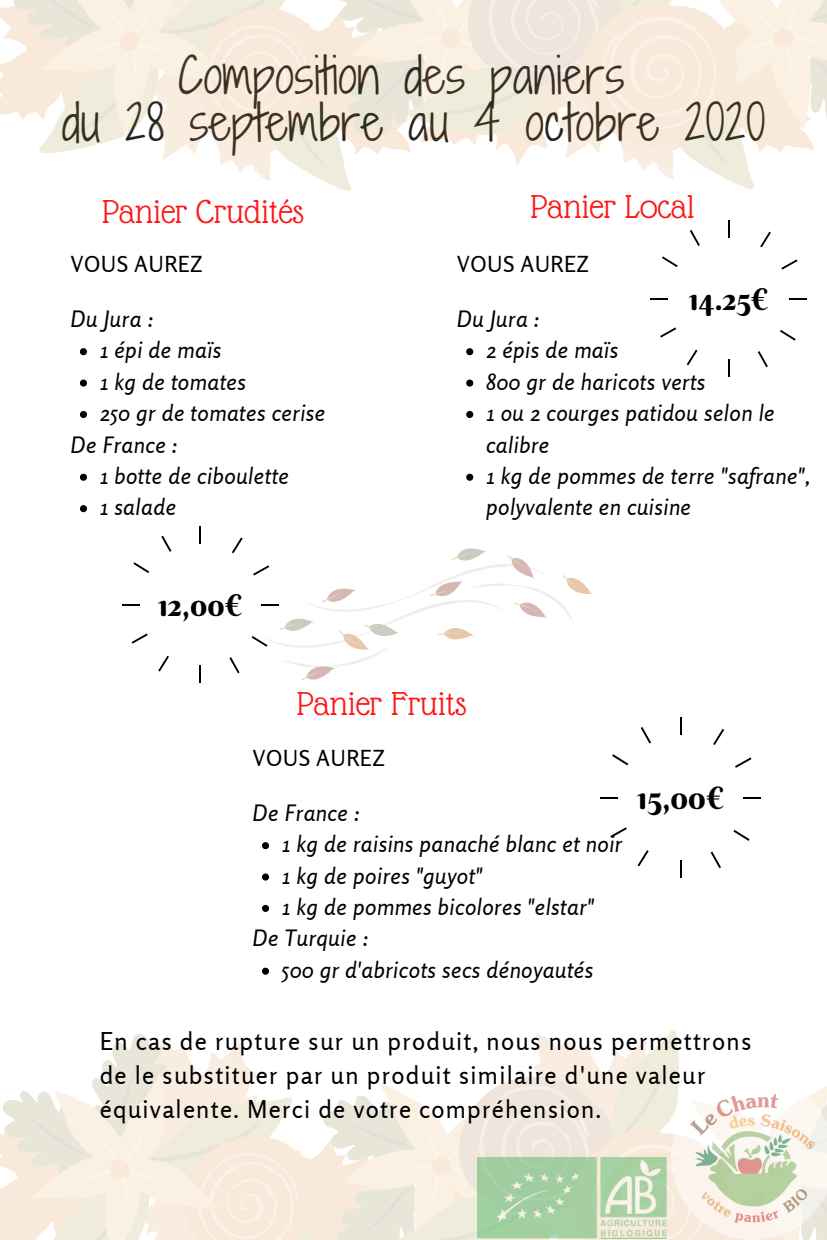
<style>
.page{position:relative;width:827px;height:1240px;background:#fff}
.page>*{position:absolute;margin:0;border:0;box-sizing:border-box;transform-origin:0 0}
.t1{font:48px/46.5px "Shadows Into Light Two";letter-spacing:.01em;color:#222;text-align:center}
.t2{font:36px "Glass Antiqua";color:#ff1616}
.t3{font:30.9px "Berkshire Swash";color:#000}
.t4{font:30.15px "Berkshire Swash";color:#000}
.t5{font:24.45px/34px "Rosario";letter-spacing:.05em;color:#000}
.t6{font:italic 22.5px/31.3px "Rosario";letter-spacing:.02em;color:#000}
.t7{font:21.9px "Rosario";letter-spacing:.02em;color:#000}
</style>
<div class="page">
<svg style="left:0;top:1031px;width:679px;height:209px"></svg>
<svg style="left:262px;top:842px;width:7px;height:7px"></svg>
<svg style="left:262px;top:873px;width:7px;height:7px"></svg>
<svg style="left:262px;top:905px;width:7px;height:7px"></svg>
<svg style="left:262px;top:967px;width:7px;height:8px"></svg>
<svg style="left:80px;top:348px;width:7px;height:7px"></svg>
<svg style="left:80px;top:379px;width:7px;height:8px"></svg>
<svg style="left:80px;top:411px;width:7px;height:7px"></svg>
<svg style="left:80px;top:474px;width:7px;height:7px"></svg>
<svg style="left:80px;top:505px;width:7px;height:7px"></svg>
<img style="left:478px;top:1157px;width:189px;height:81px">
<img style="left:671px;top:1076px;width:156px;height:164px">
<svg style="left:199px;top:665px;width:2px;height:18px"></svg>
<svg style="left:199px;top:526px;width:2px;height:17px"></svg>
<svg style="left:122px;top:604px;width:17px;height:1px"></svg>
<svg style="left:158px;top:656px;width:11px;height:15px"></svg>
<svg style="left:232px;top:537px;width:11px;height:16px"></svg>
<svg style="left:133px;top:562px;width:16px;height:11px"></svg>
<svg style="left:132px;top:633px;width:16px;height:11px"></svg>
<svg style="left:161px;top:536px;width:10px;height:16px"></svg>
<svg style="left:229px;top:657px;width:11px;height:16px"></svg>
<svg style="left:680px;top:860px;width:2px;height:18px"></svg>
<svg style="left:680px;top:717px;width:2px;height:18px"></svg>
<svg style="left:600px;top:797px;width:18px;height:1px"></svg>
<svg style="left:743px;top:797px;width:18px;height:1px"></svg>
<svg style="left:637px;top:850px;width:12px;height:16px"></svg>
<svg style="left:713px;top:729px;width:11px;height:16px"></svg>
<svg style="left:612px;top:754px;width:16px;height:11px"></svg>
<svg style="left:733px;top:830px;width:17px;height:11px"></svg>
<svg style="left:610px;top:827px;width:17px;height:11px"></svg>
<svg style="left:735px;top:757px;width:16px;height:11px"></svg>
<svg style="left:641px;top:727px;width:10px;height:16px"></svg>
<svg style="left:711px;top:852px;width:10px;height:16px"></svg>
<svg style="left:466px;top:348px;width:7px;height:7px"></svg>
<svg style="left:466px;top:379px;width:7px;height:8px"></svg>
<svg style="left:466px;top:411px;width:7px;height:7px"></svg>
<svg style="left:466px;top:474px;width:7px;height:7px"></svg>
<svg style="left:728px;top:359px;width:2px;height:18px"></svg>
<svg style="left:728px;top:220px;width:2px;height:18px"></svg>
<svg style="left:651px;top:298px;width:17px;height:1px"></svg>
<svg style="left:790px;top:298px;width:17px;height:1px"></svg>
<svg style="left:687px;top:350px;width:10px;height:15px"></svg>
<svg style="left:760px;top:232px;width:11px;height:15px"></svg>
<svg style="left:662px;top:256px;width:16px;height:11px"></svg>
<svg style="left:780px;top:330px;width:16px;height:11px"></svg>
<svg style="left:660px;top:327px;width:16px;height:11px"></svg>
<svg style="left:781px;top:259px;width:16px;height:11px"></svg>
<svg style="left:690px;top:230px;width:10px;height:16px"></svg>
<svg style="left:758px;top:351px;width:10px;height:16px"></svg>
<svg style="left:0;top:0;width:827px;height:191px"></svg>
<svg style="left:252px;top:548px;width:341px;height:133px"></svg>
<h1 class="t1" style="left:62px;top:52px;width:705px">Composition des paniers<br>du 28 septembre au 4 octobre 2020</h1>
<h2 class="t2" style="left:102px;top:193px;width:203px">Panier Crudités</h2>
<p class="t7" style="left:71px;top:251px;width:134px">VOUS AUREZ</p>
<p class="t6" style="left:71px;top:303px;width:84px">Du Jura :</p>
<p class="t6" style="left:100px;top:334px;width:227px">1 épi de maïs<br>1 kg de tomates<br>250 gr de tomates cerise</p>
<p class="t6" style="left:71px;top:428px;width:109px">De France :</p>
<p class="t6" style="left:100px;top:460px;width:191px">1 botte de ciboulette<br>1 salade</p>
<h3 class="t4" style="left:158px;top:586px;width:86px">12,00€</h3>
<h2 class="t2" style="left:531px;top:188px;width:166px">Panier Local</h2>
<p class="t7" style="left:457px;top:251px;width:134px">VOUS AUREZ</p>
<p class="t6" style="left:457px;top:303px;width:84px">Du Jura :</p>
<h3 class="t4" style="left:689px;top:280px;width:82px">14.25€</h3>
<p class="t6" style="left:486px;top:334px;width:326px">2 épis de maïs<br>800 gr de haricots verts<br>1 ou 2 courges patidou selon le calibre<br>1 kg de pommes de terre "safrane", polyvalente en cuisine</p>
<h2 class="t2" style="left:297px;top:685px;width:171px">Panier Fruits</h2>
<p class="t7" style="left:253px;top:744px;width:134px">VOUS AUREZ</p>
<p class="t6" style="left:253px;top:797px;width:109px">De France :</p>
<p class="t6" style="left:282px;top:828px;width:342px">1 kg de raisins panaché blanc et noir<br>1 kg de poires "guyot"<br>1 kg de pommes bicolores "elstar"</p>
<p class="t6" style="left:253px;top:922px;width:117px">De Turquie :</p>
<p class="t6" style="left:282px;top:954px;width:313px">500 gr d'abricots secs dénoyautés</p>
<h3 class="t3" style="left:637px;top:779px;width:89px">15,00€</h3>
<p class="t5" style="left:100px;top:1024px;width:653px">En cas de rupture sur un produit, nous nous permettrons de le substituer par un produit similaire d'une valeur équivalente. Merci de votre compréhension.</p>
</div>
